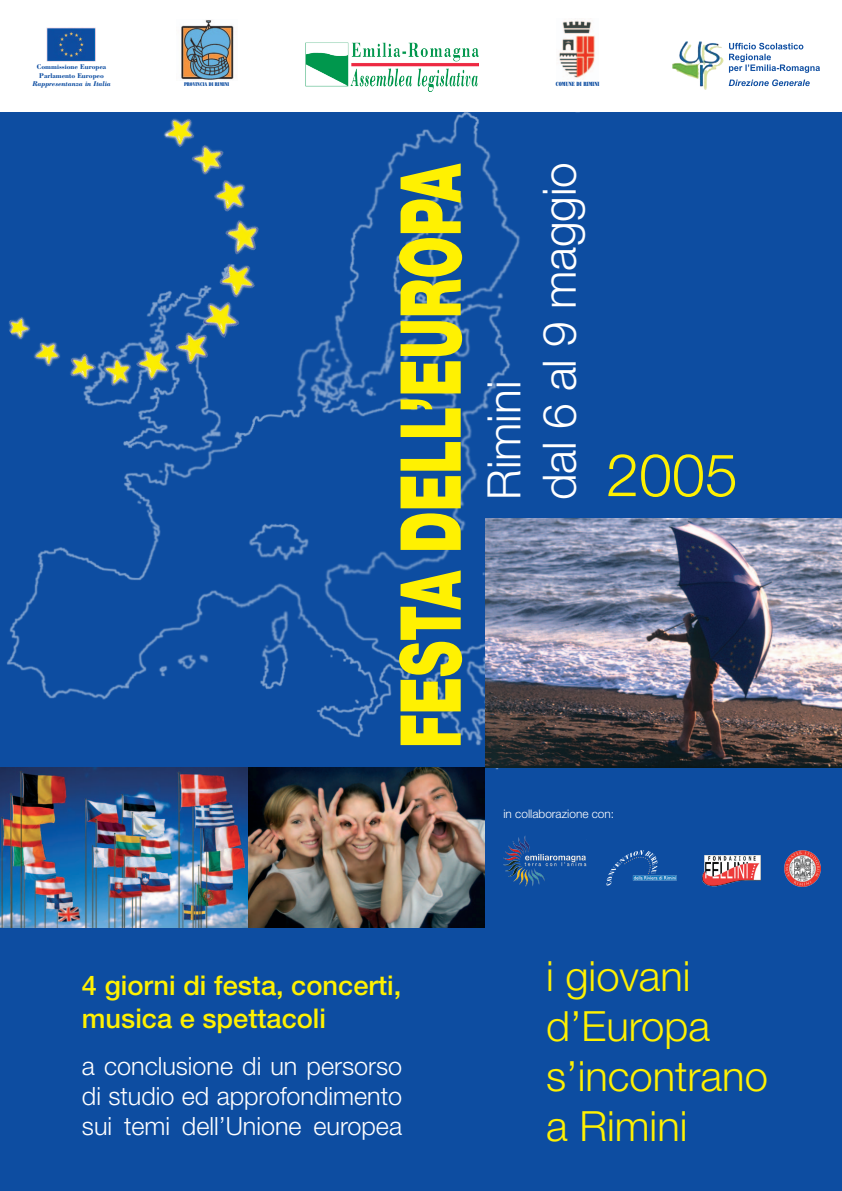
<style>
.page{position:relative;width:842px;height:1191px;background:#fff}
.page>*{position:absolute;margin:0;border:0;box-sizing:border-box;transform-origin:0 0}
.t1{font:900 84.2px "Helvetica Neue";color:#fff101;scale:.63 1}
.t2{font:300 59.2px "Helvetica Neue";color:#fff101}
.t3{font:300 46.1px/55.3px "Helvetica Neue";letter-spacing:-.005em;color:#fff}
.t4{font:300 41.7px/50.1px "Helvetica Neue";color:#fff101}
.t5{font:500 27.2px/32.7px "Helvetica Neue";color:#fff101}
.t6{font:300 25.1px/30.2px "Helvetica Neue";color:#fff;text-align:justify}
.t7{font:300 11.8px "Helvetica Neue";color:#fff}
.t8{font:700 7.1px/8.5px "Bodoni";color:#0d4da1;text-align:center}
.t9{font:italic 700 7.1px "Bodoni";color:#0d4da1}
.t10{font:900 5.9px "Bodoni";color:#0d4da1;scale:.65 1}
.t11{font:900 5.2px "Bodoni";color:#0d4da1;scale:.65 1}
</style>
<div class="page">
<div style="left:0;top:112px;width:842px;height:1079px;background:#0d4da1"></div>
<img style="left:0;top:767px;width:485px;height:160px">
<img style="left:4px;top:112px;width:654px;height:658px">
<img style="left:4px;top:112px;width:318px;height:333px">
<img style="left:485px;top:518px;width:357px;height:249px">
<img style="left:47px;top:28px;width:49px;height:33px">
<img style="left:673px;top:41px;width:51px;height:48px">
<svg style="left:729px;top:43px;width:91px;height:30px"></svg>
<svg style="left:729px;top:79px;width:81px;height:7px"></svg>
<img style="left:305px;top:43px;width:174px;height:48px">
<img style="left:559px;top:18px;width:36px;height:60px">
<img style="left:181px;top:20px;width:53px;height:60px">
<img style="left:503px;top:836px;width:83px;height:50px">
<img style="left:784px;top:850px;width:36px;height:36px">
<img style="left:606px;top:850px;width:71px;height:36px">
<img style="left:702px;top:855px;width:58px;height:31px">
<p class="t8" style="left:37px;top:63px;width:71px">Commissione Europea<br>Parlamento Europeo</p>
<p class="t9" style="left:32px;top:80px;width:80px">Rappresentanza in Italia</p>
<p class="t10" style="left:556px;top:80px;width:69px">COMUNE DI RIMINI</p>
<p class="t11" style="left:184px;top:81px;width:71px">PROVINCIA DI RIMINI</p>
<h1 class="t1" style="left:380px;top:748px;width:930px;rotate:-90deg">FESTA DELL’EUROPA</h1>
<h3 class="t3" style="left:475px;top:500px;width:339px;rotate:-90deg">Rimini<br>dal 6 al 9 maggio</h3>
<h2 class="t2" style="left:606px;top:439px;width:133px">2005</h2>
<p class="t5" style="left:82px;top:969px;width:321px">4 giorni di festa, concerti, musica e spettacoli</p>
<p class="t6" style="left:82px;top:1050px;width:322px">a conclusione di un persorso di studio ed approfondimento sui temi dell’Unione europea</p>
<p class="t7" style="left:503px;top:806px;width:112px">in collaborazione con:</p>
<h3 class="t4" style="left:546px;top:950px;width:223px">i giovani d’Europa s’incontrano a Rimini</h3>
</div>
